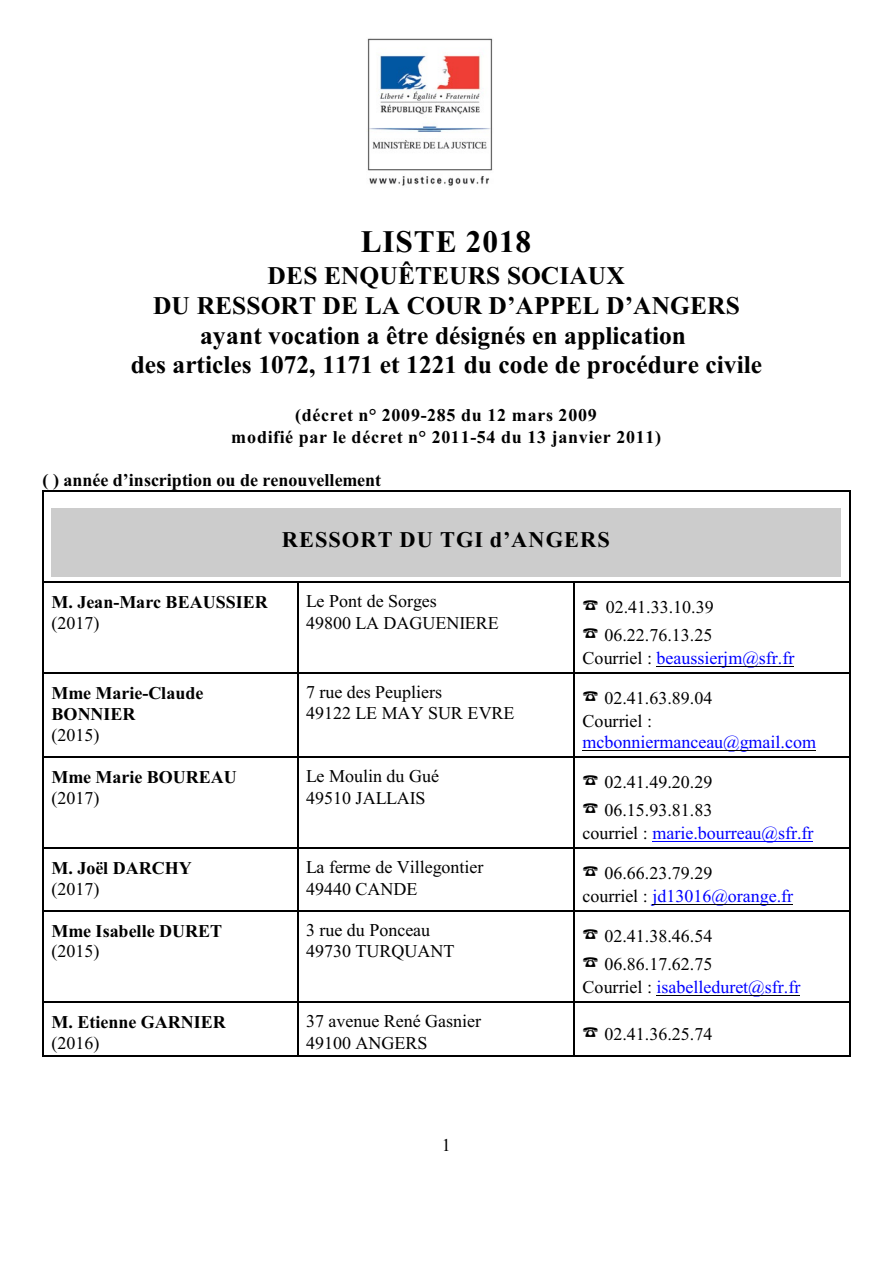
<style>
.page{position:relative;width:894px;height:1263px;background:#fff}
.page>*{position:absolute;margin:0;border:0;box-sizing:border-box;transform-origin:0 0}
.t1{font:700 31.35px "Times New Roman";letter-spacing:.03em;color:#000}
.t2{font:700 25.5px/29.8px "Times New Roman";color:#000;text-align:center}
.t3{font:700 22.35px "Times New Roman";letter-spacing:.05em;color:#000}
.t4{font:18px/21.3px "Times New Roman";color:#000}
.t5{font:700 18px/21.3px "Times New Roman";letter-spacing:.005em;color:#000}
.t6{font:18px "Times New Roman";color:#00f}
.t7{font:700 18px/22.8px "Times New Roman";letter-spacing:.04em;color:#000;text-align:center}
.s1{color:#000}
.s2{color:#00f}
</style>
<div class="page">
<hr style="left:42px;top:490px;width:2px;height:91px;background:#000">
<hr style="left:849px;top:490px;width:1px;height:91px;background:#000">
<hr style="left:42px;top:490px;width:808px;height:1px;background:#000">
<hr style="left:42px;top:581px;width:2px;height:91px;background:#000">
<hr style="left:42px;top:581px;width:255px;height:2px;background:#000">
<hr style="left:297px;top:581px;width:1px;height:91px;background:#000">
<hr style="left:297px;top:581px;width:277px;height:2px;background:#000">
<hr style="left:574px;top:581px;width:1px;height:91px;background:#000">
<hr style="left:849px;top:581px;width:1px;height:91px;background:#000">
<hr style="left:574px;top:581px;width:276px;height:2px;background:#000">
<hr style="left:42px;top:672px;width:2px;height:84px;background:#000">
<hr style="left:42px;top:672px;width:255px;height:2px;background:#000">
<hr style="left:297px;top:672px;width:1px;height:84px;background:#000">
<hr style="left:297px;top:672px;width:277px;height:2px;background:#000">
<hr style="left:574px;top:672px;width:1px;height:84px;background:#000">
<hr style="left:849px;top:672px;width:1px;height:84px;background:#000">
<hr style="left:574px;top:672px;width:276px;height:2px;background:#000">
<hr style="left:42px;top:756px;width:2px;height:91px;background:#000">
<hr style="left:42px;top:756px;width:255px;height:2px;background:#000">
<hr style="left:297px;top:756px;width:1px;height:91px;background:#000">
<hr style="left:297px;top:756px;width:277px;height:2px;background:#000">
<hr style="left:574px;top:756px;width:1px;height:91px;background:#000">
<hr style="left:849px;top:756px;width:1px;height:91px;background:#000">
<hr style="left:574px;top:756px;width:276px;height:2px;background:#000">
<hr style="left:42px;top:847px;width:2px;height:63px;background:#000">
<hr style="left:42px;top:847px;width:255px;height:2px;background:#000">
<hr style="left:297px;top:847px;width:1px;height:63px;background:#000">
<hr style="left:297px;top:847px;width:277px;height:2px;background:#000">
<hr style="left:574px;top:847px;width:1px;height:63px;background:#000">
<hr style="left:849px;top:847px;width:1px;height:63px;background:#000">
<hr style="left:574px;top:847px;width:276px;height:2px;background:#000">
<hr style="left:42px;top:910px;width:2px;height:91px;background:#000">
<hr style="left:42px;top:910px;width:255px;height:2px;background:#000">
<hr style="left:297px;top:910px;width:1px;height:91px;background:#000">
<hr style="left:297px;top:910px;width:277px;height:2px;background:#000">
<hr style="left:574px;top:910px;width:1px;height:91px;background:#000">
<hr style="left:849px;top:910px;width:1px;height:91px;background:#000">
<hr style="left:574px;top:910px;width:276px;height:2px;background:#000">
<hr style="left:42px;top:1001px;width:2px;height:56px;background:#000">
<hr style="left:42px;top:1001px;width:255px;height:2px;background:#000">
<hr style="left:42px;top:1056px;width:255px;height:1px;background:#000">
<hr style="left:297px;top:1001px;width:1px;height:56px;background:#000">
<hr style="left:297px;top:1001px;width:277px;height:2px;background:#000">
<hr style="left:297px;top:1056px;width:277px;height:1px;background:#000">
<hr style="left:574px;top:1001px;width:1px;height:56px;background:#000">
<hr style="left:849px;top:1001px;width:1px;height:56px;background:#000">
<hr style="left:574px;top:1001px;width:276px;height:2px;background:#000">
<hr style="left:574px;top:1056px;width:276px;height:1px;background:#000">
<div style="left:51px;top:508px;width:790px;height:16px;background:#ccc"></div>
<div style="left:51px;top:524px;width:790px;height:28px;background:#ccc"></div>
<div style="left:51px;top:552px;width:790px;height:25px;background:#ccc"></div>
<img style="left:367px;top:38px;width:126px;height:148px">
<hr style="left:657px;top:666px;width:137px;height:1px;background:#000">
<hr style="left:583px;top:750px;width:233px;height:1px;background:#000">
<hr style="left:652px;top:841px;width:161px;height:1px;background:#00f">
<hr style="left:652px;top:904px;width:141px;height:1px;background:#000">
<hr style="left:657px;top:995px;width:143px;height:1px;background:#000">
<h1 class="t1" style="left:361px;top:231px;width:172px">LISTE 2018</h1>
<h2 class="t2" style="left:131px;top:263px;width:633px">DES ENQUÊTEURS SOCIAUX<br>DU RESSORT DE LA COUR D’APPEL D’ANGERS ayant vocation a être désignés en application<br>des articles 1072, 1171 et 1221 du code de procédure civile</h2>
<p class="t7" style="left:231px;top:405px;width:431px">(décret n° 2009-285 du 12 mars 2009<br>modifié par le décret n° 2011-54 du 13 janvier 2011)</p>
<p class="t5" style="left:42px;top:471px;width:340px">( ) année d’inscription ou de renouvellement</p>
<p class="t3" style="left:282px;top:532px;width:330px">RESSORT DU TGI d’ANGERS</p>
<p class="t5" style="left:51px;top:593px;width:218px">M. Jean-Marc BEAUSSIER</p>
<p class="t4" style="left:51px;top:614px;width:49px">(2017)</p>
<p class="t4" style="left:306px;top:592px;width:194px">Le Pont de Sorges<br>49800 LA DAGUENIERE</p>
<p class="t4" style="left:604px;top:594px;width:111px;line-height:28.2px">02.41.33.10.39<br>06.22.76.13.25</p>
<p class="t6" style="left:583px;top:651px;width:213px"><span class="s1">Courriel :</span> beaussierjm@sfr.fr</p>
<p class="t5" style="left:51px;top:684px;width:154px">Mme Marie-Claude<br>BONNIER</p>
<p class="t4" style="left:51px;top:726px;width:49px">(2015)</p>
<p class="t4" style="left:306px;top:683px;width:210px">7 rue des Peupliers<br>49122 LE MAY SUR EVRE</p>
<p class="t4" style="left:583px;top:688px;width:131px;line-height:22.6px;text-indent:22px">02.41.63.89.04<br>Courriel :</p>
<p class="t6" style="left:583px;top:735px;width:235px">mcbonniermanceau@gmail.com</p>
<p class="t5" style="left:51px;top:768px;width:187px">Mme Marie BOUREAU</p>
<p class="t4" style="left:51px;top:789px;width:49px">(2017)</p>
<p class="t4" style="left:306px;top:767px;width:135px">Le Moulin du Gué<br>49510 JALLAIS</p>
<p class="t4" style="left:604px;top:769px;width:109px;line-height:28.2px">02.41.49.20.29<br>06.15.93.81.83</p>
<p class="t6" style="left:583px;top:826px;width:232px"><span class="s1">courriel :</span> marie.bourreau@sfr.fr</p>
<p class="t5" style="left:51px;top:859px;width:142px">M. Joël DARCHY</p>
<p class="t4" style="left:51px;top:880px;width:49px">(2017)</p>
<p class="t4" style="left:306px;top:858px;width:179px">La ferme de Villegontier<br>49440 CANDE</p>
<p class="t4" style="left:583px;top:863px;width:212px;line-height:22.6px;text-indent:22px">06.66.23.79.29<br>courriel : <span class="s2">jd13016@orange.fr</span></p>
<p class="t5" style="left:51px;top:922px;width:172px">Mme Isabelle DURET</p>
<p class="t4" style="left:51px;top:943px;width:49px">(2015)</p>
<p class="t4" style="left:306px;top:921px;width:150px">3 rue du Ponceau<br>49730 TURQUANT</p>
<p class="t4" style="left:604px;top:923px;width:109px;line-height:28.2px">02.41.38.46.54<br>06.86.17.62.75</p>
<p class="t6" style="left:583px;top:980px;width:219px"><span class="s1">Courriel :</span> isabelleduret@sfr.fr</p>
<p class="t5" style="left:51px;top:1013px;width:176px">M. Etienne GARNIER</p>
<p class="t4" style="left:51px;top:1034px;width:49px">(2016)</p>
<p class="t4" style="left:306px;top:1012px;width:177px">37 avenue René Gasnier<br>49100 ANGERS</p>
<p class="t4" style="left:604px;top:1025px;width:109px">02.41.36.25.74</p>
<p class="t4" style="left:442px;top:1136px;width:10px">1</p>
</div>
